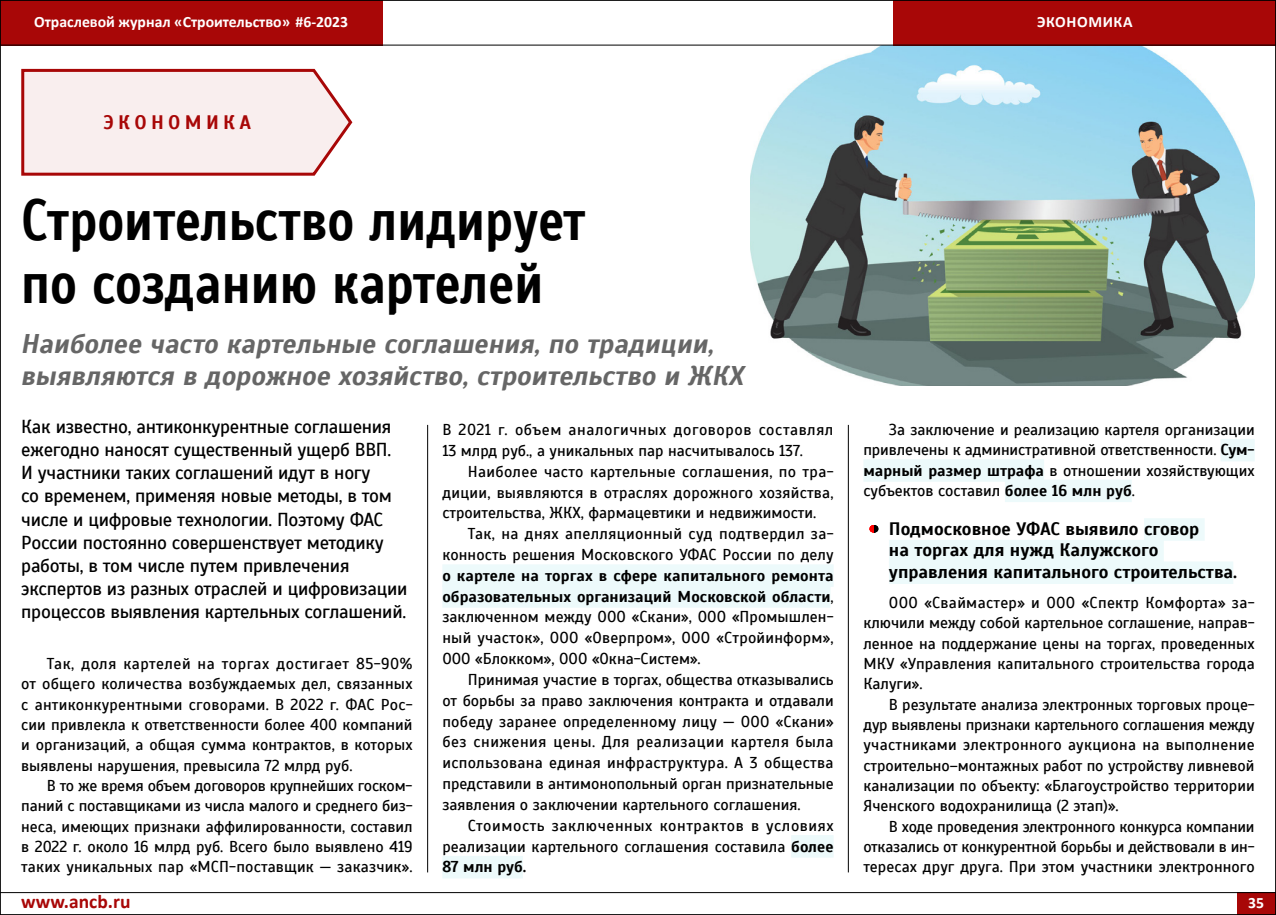
<style>
.page{position:relative;width:1276px;height:915px;background:#fff}
.page>*{position:absolute;margin:0;border:0;box-sizing:border-box;transform-origin:0 0}
.t1{font:700 57.75px/63px "Scada";color:#000;scale:.86 1}
.t2{font:italic 700 27px/32.4px "Scada";color:#666}
.t3{font:700 19.5px "Calibri";color:#a80707}
.t4{font:700 19.5px "Scada";letter-spacing:.22em;color:#a80707}
.t5{font:18.75px/23.1px "Scada";letter-spacing:-.015em;color:#000}
.t6{font:700 18px/21.6px "Scada";color:#000}
.t7{font:15.75px/20.2px "Scada";color:#000;text-align:justify}
.t8{font:700 15.75px "Calibri";color:#fff}
.s1{font-weight:700}
</style>
<div class="page">
<svg style="left:21px;top:68px;width:332px;height:108px;background:#f3dfdf"></svg>
<hr style="left:848px;top:425px;width:1px;height:447px;background:#000">
<hr style="left:427px;top:425px;width:1px;height:447px;background:#000">
<div style="left:442px;top:564px;width:391px;height:22px;background:#edfafb"></div>
<div style="left:442px;top:585px;width:388px;height:22px;background:#edfafb"></div>
<div style="left:791px;top:834px;width:42px;height:23px;background:#edfafb"></div>
<div style="left:442px;top:855px;width:81px;height:23px;background:#edfafb"></div>
<div style="left:1220px;top:439px;width:34px;height:22px;background:#edfafb"></div>
<div style="left:863px;top:459px;width:181px;height:22px;background:#edfafb"></div>
<div style="left:1005px;top:479px;width:126px;height:23px;background:#edfafb"></div>
<div style="left:1144px;top:518px;width:60px;height:22px;background:#edfafb"></div>
<div style="left:889px;top:539px;width:274px;height:23px;background:#edfafb"></div>
<div style="left:889px;top:561px;width:344px;height:22px;background:#edfafb"></div>
<img style="left:751px;top:46px;width:503px;height:339px">
<div style="left:1237px;top:892px;width:38px;height:22px;background:#a80707"></div>
<div style="left:0;top:0;width:382px;height:45px;background:#a80707"></div>
<div style="left:894px;top:0;width:382px;height:45px;background:#a80707"></div>
<hr style="left:0;top:0;width:1276px;height:1px;background:#000">
<hr style="left:0;top:45px;width:1276px;height:1px;background:#000">
<hr style="left:0;top:891px;width:1276px;height:1px;background:#000">
<hr style="left:0;top:913px;width:1276px;height:1px;background:#000">
<hr style="left:0;top:0;width:1px;height:914px;background:#000">
<hr style="left:1275px;top:0;width:1px;height:914px;background:#000">
<p class="t8" style="left:34px;top:11px;width:315px">Отраслевой журнал «Строительство» #6-2023</p>
<p class="t8" style="left:1037px;top:11px;width:21px">Экономика</p>
<p class="t4" style="left:103px;top:110px;width:149px">ЭКОНОМИКА</p>
<h1 class="t1" style="left:21px;top:189px;width:658px">Строительство лидирует по созданию картелей</h1>
<h2 class="t2" style="left:21px;top:327px;width:724px">Наиболее часто картельные соглашения, по традиции, выявляются в дорожное хозяйство, строительство и ЖКХ</h2>
<p class="t7" style="left:442px;top:419px;width:393px;line-height:20.9px">В 2021 г. объем аналогичных договоров составлял<br>13 млрд руб., а уникальных пар насчитывалось 137.</p>
<p class="t7" style="left:442px;top:461px;width:393px;line-height:20.9px;text-indent:25px">Наиболее часто картельные соглашения, по тра&shy;диции, выявляются в отраслях дорожного хозяйства, строительства, ЖКХ, фармацевтики и недвижимости.</p>
<p class="t7" style="left:442px;top:523px;width:393px;line-height:20.9px;text-align:right">Так, на днях апелляционный суд подтвердил за&shy;конность решения Московского УФАС России по делу</p>
<p class="t7" style="left:442px;top:565px;width:393px;line-height:20.9px"><span class="s1">о картеле на торгах в сфере капитального ремонта образовательных организаций Московской области</span>, заключенном между ООО «Скани», ООО «Промышлен&shy;ный участок», ООО «Оверпром», ООО «Cтройинформ», ООО «Блокком», ООО «Окна-Систем».</p>
<p class="t7" style="left:442px;top:669px;width:393px;line-height:20.9px;text-indent:26px">Принимая участие в торгах, общества отказывались от борьбы за право заключения контракта и отдавали победу заранее определенному лицу — ООО «Скани» без снижения цены. Для реализации картеля была использована единая инфраструктура. А 3 общества представили в антимонопольный орган признательные заявления о заключении картельного соглашения.</p>
<p class="t7" style="left:442px;top:814px;width:393px;line-height:20.9px;text-indent:26px">Стоимость заключенных контрактов в условиях реализации картельного соглашения составила <span class="s1">более 87 млн руб.</span></p>
<p class="t5" style="left:21px;top:415px;width:387px">Как известно, антиконкурентные соглашения ежегодно наносят существенный ущерб ВВП.<br>И участники таких соглашений идут в ногу<br>со временем, применяя новые методы, в том числе и цифровые технологии. Поэтому ФАС России постоянно совершенствует методику работы, в том числе путем привлечения экспертов из разных отраслей и цифровизации процессов выявления картельных соглашений.</p>
<p class="t7" style="left:21px;top:653px;width:393px;text-indent:25px">Так, доля картелей на торгах достигает 85-90% от общего количества возбуждаемых дел, связанных с антиконкурентными сговорами. В 2022 г. ФАС Рос&shy;сии привлекла к ответственности более 400 компаний и организаций, а общая сумма контрактов, в которых выявлены нарушения, превысила 72 млрд руб.</p>
<p class="t7" style="left:21px;top:775px;width:393px;text-indent:26px">В то же время объем договоров крупнейших госком&shy;паний с поставщиками из числа малого и среднего биз&shy;неса, имеющих признаки аффилированности, составил в 2022 г. около 16 млрд руб. Всего было выявлено 419 таких уникальных пар «МСП-поставщик — заказчик».</p>
<p class="t3" style="left:21px;top:889px;width:111px">www.ancb.ru</p>
<p class="t7" style="left:863px;top:419px;width:393px;text-indent:26px">За заключение и реализацию картеля организации привлечены к административной ответственности. <span class="s1">Сум&shy;марный размер штрафа</span> в отношении хозяйствующих субъектов составил <span class="s1">более 16 млн руб</span>.</p>
<p class="t6" style="left:889px;top:517px;width:350px">Подмосковное УФАС выявило сговор<br>на торгах для нужд Калужского управления капитального строительства.</p>
<p class="t7" style="left:863px;top:592px;width:393px;text-indent:26px">ООО «Сваймастер» и ООО «Спектр Комфорта» за&shy;ключили между собой картельное соглашение, направ&shy;ленное на поддержание цены на торгах, проведенных МКУ «Управления капитального строительства города Калуги».</p>
<p class="t7" style="left:863px;top:694px;width:393px;text-indent:26px">В результате анализа электронных торговых проце&shy;дур выявлены признаки картельного соглашения между участниками электронного аукциона на выполнение строительно–монтажных работ по устройству ливневой канализации по объекту: «Благоустройство территории Яченского водохранилища (2 этап)».</p>
<p class="t7" style="left:863px;top:816px;width:393px;text-indent:26px">В ходе проведения электронного конкурса компании отказались от конкурентной борьбы и действовали в ин&shy;тересах друг друга. При этом участники электронного</p>
<p class="t8" style="left:1248px;top:892px;width:17px">35</p>
</div>
